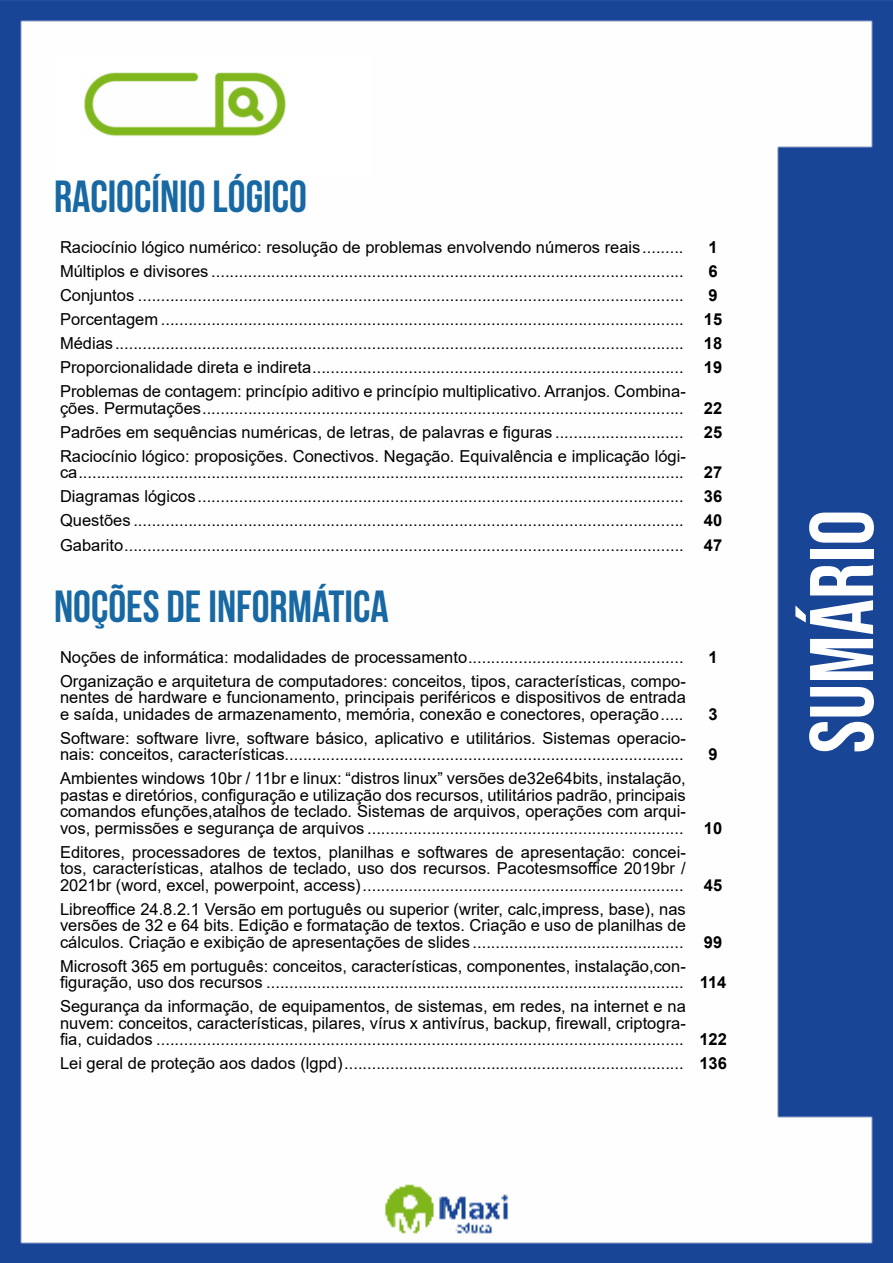
<style>
.page{position:relative;width:893px;height:1263px;background:#fff}
.page>*{position:absolute;margin:0;border:0;box-sizing:border-box;transform-origin:0 0}
.t1{font:90px "Bebas Neue";color:#fff}
.t2{font:700 45px "Bebas Neue";color:#1868a3}
.t3{font:16.5px/16.5px "Arial";color:#000}
.t4{font:700 16.5px "Arial";color:#000}
.s1{font-weight:700}
</style>
<div class="page">
<img style="left:0;top:0;width:893px;height:1263px">
<div style="left:55px;top:55px;width:317px;height:121px;background:#fff"></div>
<img style="left:84px;top:72px;width:201px;height:64px">
<h2 class="t2" style="left:54px;top:172px;width:254px">RACIOCÍNIO LÓGICO</h2>
<p class="t3" style="left:60px;top:239px;width:625px">Raciocínio lógico numérico: resolução de problemas envolvendo números reais.........</p>
<p class="t4" style="left:708px;top:236px;width:11px">1</p>
<p class="t3" style="left:60px;top:263px;width:625px">Múltiplos e divisores .......................................................................................................</p>
<p class="t4" style="left:708px;top:260px;width:11px">6</p>
<p class="t3" style="left:60px;top:287px;width:625px">Conjuntos .......................................................................................................................</p>
<p class="t3" style="left:60px;top:283px;width:664px;line-height:24px;text-indent:648px"><span class="s1">9<br></span>Porcentagem .................................................................................................................. <span class="s1">15<br></span>Médias............................................................................................................................ <span class="s1">18<br></span>Proporcionalidade direta e indireta................................................................................. <span class="s1">19<br></span>Problemas de contagem: princípio aditivo e princípio multiplicativo. Arranjos. Combina-</p>
<p class="t3" style="left:60px;top:396px;width:664px;line-height:24px;text-align:justify">ções. Permutações......................................................................................................... <span class="s1">22<br></span>Padrões em sequências numéricas, de letras, de palavras e figuras ............................ <span class="s1">25<br></span>Raciocínio lógico: proposições. Conectivos. Negação. Equivalência e implicação lógi-</p>
<p class="t3" style="left:60px;top:461px;width:664px;line-height:24px;text-align:justify">ca.................................................................................................................................... <span class="s1">27<br></span>Diagramas lógicos.......................................................................................................... <span class="s1">36<br></span>Questões ........................................................................................................................ <span class="s1">40<br></span>Gabarito.......................................................................................................................... <span class="s1">47</span></p>
<h2 class="t2" style="left:54px;top:581px;width:336px">NOÇÕES DE INFORMÁTICA</h2>
<p class="t3" style="left:60px;top:648px;width:625px">Noções de informática: modalidades de processamento...............................................</p>
<p class="t4" style="left:708px;top:645px;width:11px">1</p>
<p class="t3" style="left:60px;top:672px;width:627px;text-align:justify">Organização e arquitetura de computadores: conceitos, tipos, características, compo&shy;nentes de hardware e funcionamento, principais periféricos e dispositivos de entrada e saída, unidades de armazenamento, memória, conexão e conectores, operação.....</p>
<p class="t4" style="left:708px;top:702px;width:11px">3</p>
<p class="t3" style="left:60px;top:729px;width:627px">Software: software livre, software básico, aplicativo e utilitários. Sistemas operacio&shy;nais: conceitos, características.......................................................................................</p>
<p class="t4" style="left:708px;top:743px;width:11px">9</p>
<p class="t3" style="left:60px;top:770px;width:664px">Ambientes windows 10br / 11br e linux: “distros linux” versões de32e64bits, instalação, pastas e diretórios, configuração e utilização dos recursos, utilitários padrão, principais comandos efunções,atalhos de teclado. Sistemas de arquivos, operações com arqui-<br>vos, permissões e segurança de arquivos ..................................................................... <span class="s1">10</span></p>
<p class="t3" style="left:60px;top:843px;width:664px">Editores, processadores de textos, planilhas e softwares de apresentação: concei-<br>tos, características, atalhos de teclado, uso dos recursos. Pacotesmsoffice 2019br /<br>2021br (word, excel, powerpoint, access)...................................................................... <span class="s1">45</span></p>
<p class="t3" style="left:60px;top:900px;width:664px">Libreoffice 24.8.2.1 Versão em português ou superior (writer, calc,impress, base), nas versões de 32 e 64 bits. Edição e formatação de textos. Criação e uso de planilhas de cálculos. Criação e exibição de apresentações de slides .............................................. <span class="s1">99</span></p>
<p class="t3" style="left:60px;top:957px;width:668px">Microsoft 365 em português: conceitos, características, componentes, instalação,con&shy;figuração, uso dos recursos ........................................................................................... <span class="s1">114</span></p>
<p class="t3" style="left:60px;top:998px;width:668px">Segurança da informação, de equipamentos, de sistemas, em redes, na internet e na nuvem: conceitos, características, pilares, vírus x antivírus, backup, firewall, criptogra-<br>fia, cuidados ................................................................................................................... <span class="s1">122</span></p>
<p class="t3" style="left:60px;top:1055px;width:668px">Lei geral de proteção aos dados (lgpd).......................................................................... <span class="s1">136</span></p>
<h1 class="t1" style="left:791px;top:753px;width:245px;rotate:-90deg">sumário</h1>
</div>
